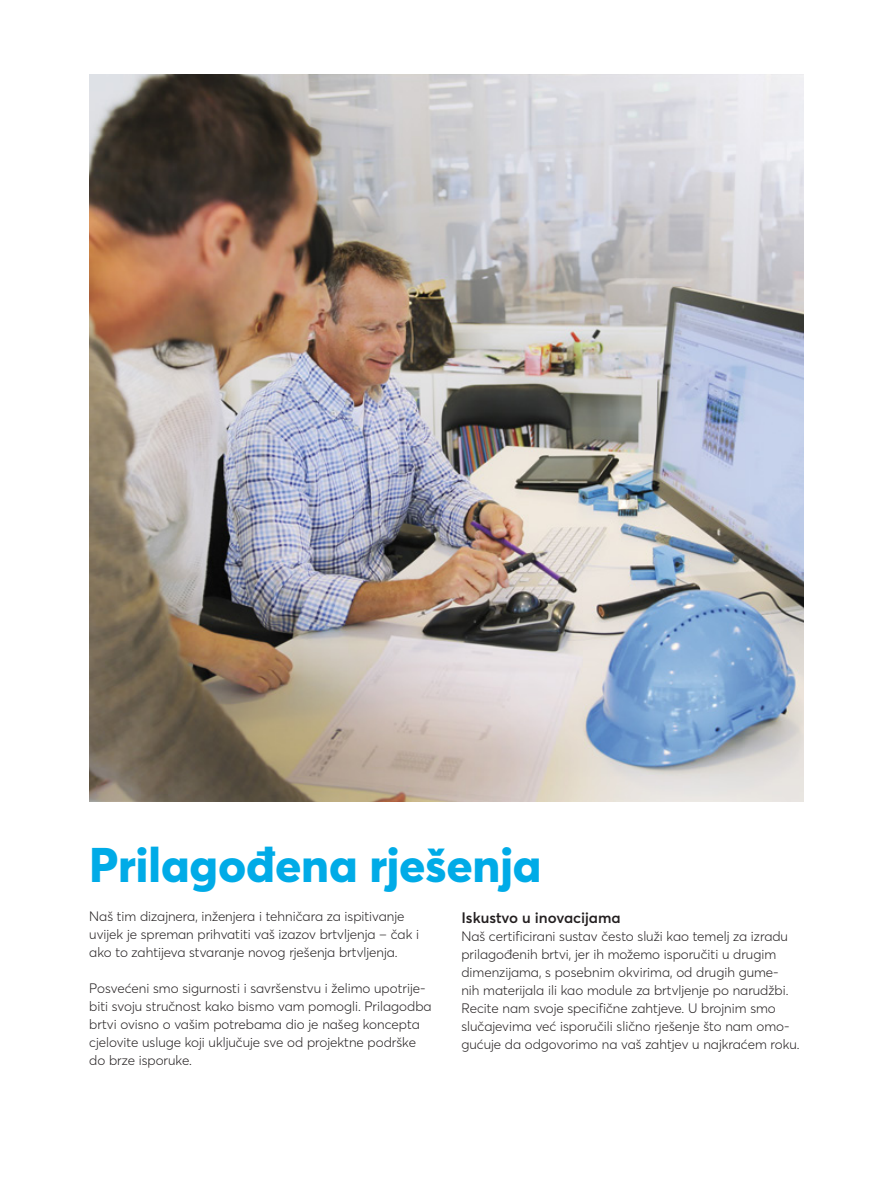
<style>
.page{position:relative;width:893px;height:1191px;background:#fff}
.page>*{position:absolute;margin:0;border:0;box-sizing:border-box;transform-origin:0 0}
.t1{font:800 48px "Averta PE";letter-spacing:-.005em;color:#00abe7}
.t2{font:600 15px "Averta PE";color:#231f20}
.t3{font:300 13.5px/18px "Averta PE";color:#231f20}
</style>
<div class="page">
<img style="left:89px;top:74px;width:715px;height:727px">
<hr style="left:892px;top:801px;width:1px;height:390px;background:#e6e7e9">
<h1 class="t1" style="left:89px;top:831px;width:454px">Prilagođena rješenja</h1>
<p class="t3" style="left:89px;top:907px;width:331px">Naš tim dizajnera, inženjera i tehničara za ispitivanje uvijek je spreman prihvatiti vaš izazov brtvljenja – čak i ako to zahtijeva stvaranje novog rješenja brtvljenja.</p>
<p class="t3" style="left:89px;top:979px;width:344px">Posvećeni smo sigurnosti i savršenstvu i želimo upotrije&shy;biti svoju stručnost kako bismo vam pomogli. Prilagodba brtvi ovisno o vašim potrebama dio je našeg koncepta cjelovite usluge koji uključuje sve od projektne podrške do brze isporuke.</p>
<p class="t2" style="left:461px;top:907px;width:161px">Iskustvo u inovacijama</p>
<p class="t3" style="left:461px;top:926px;width:340px">Naš certificirani sustav često služi kao temelj za izradu prilagođenih brtvi, jer ih možemo isporučiti u drugim dimenzijama, s posebnim okvirima, od drugih gume&shy;nih materijala ili kao module za brtvljenje po narudžbi.<br>Recite nam svoje specifične zahtjeve. U brojnim smo slučajevima već isporučili slično rješenje što nam omo&shy;gućuje da odgovorimo na vaš zahtjev u najkraćem roku.</p>
</div>
